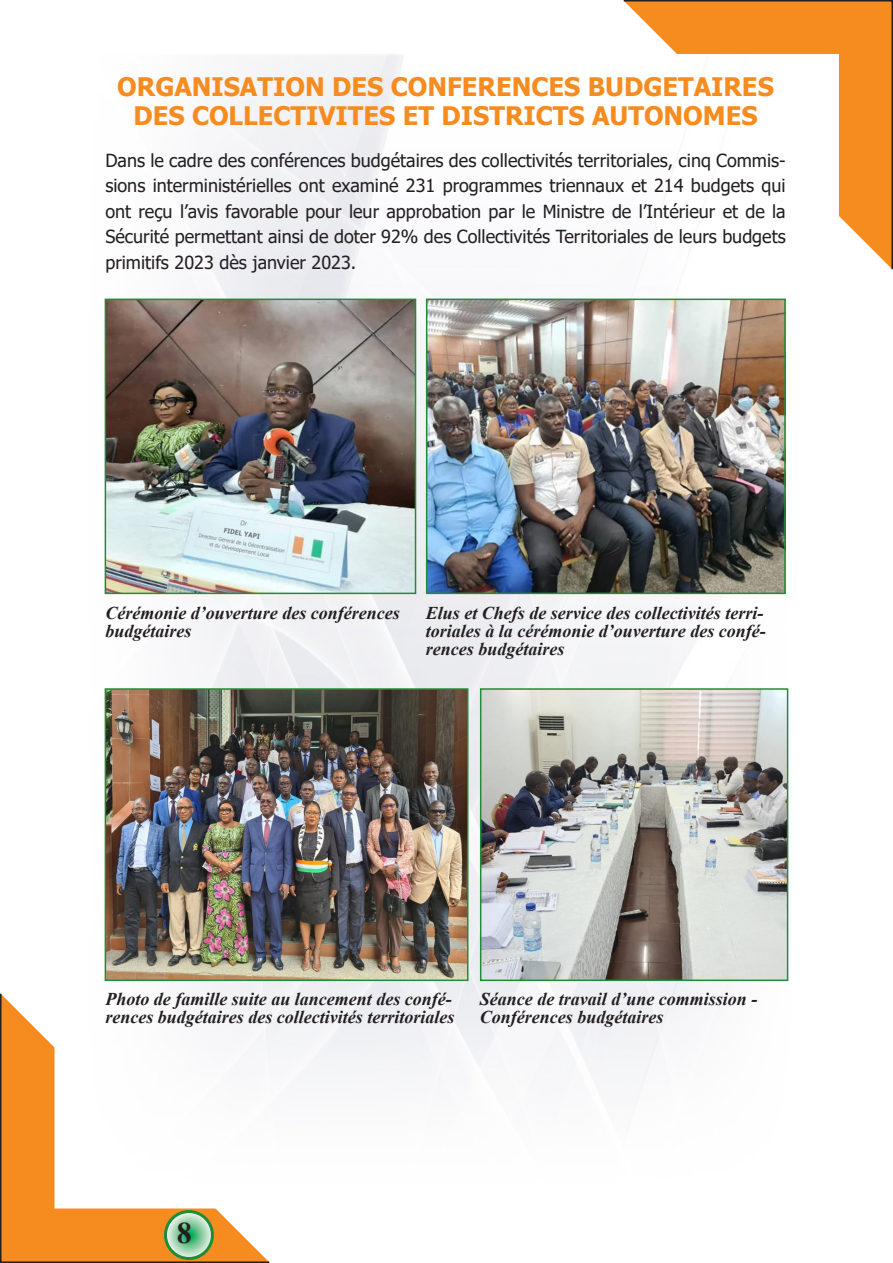
<style>
.page{position:relative;width:893px;height:1263px;background:#fff}
.page>*{position:absolute;margin:0;border:0;box-sizing:border-box;transform-origin:0 0}
.t1{font:700 30px "Times New Roman";color:#231f20}
.t2{font:700 25.5px/28.5px "Tahoma";color:#f68c1f;text-align:center}
.Style_de_paragraphe{font:18px/25.5px "Tahoma";color:#231f20;text-align:justify}
.t3{font:italic 700 18px/18px "Times New Roman";color:#231f20}
</style>
<div class="page">
<svg style="left:623px;top:0;width:270px;height:270px"></svg>
<svg style="left:0;top:993px;width:270px;height:270px"></svg>
<svg style="left:165px;top:1211px;width:47px;height:47px"></svg>
<div style="left:164px;top:1210px;width:50px;height:50px;border:3px solid #208c38;border-radius:50%"></div>
<img style="left:54px;top:54px;width:785px;height:1155px">
<img style="left:108px;top:302px;width:305px;height:289px">
<div style="left:105px;top:299px;width:311px;height:295px;border:2px solid #208c38"></div>
<img style="left:429px;top:302px;width:354px;height:289px">
<div style="left:426px;top:299px;width:360px;height:295px;border:2px solid #208c38"></div>
<img style="left:108px;top:691px;width:357px;height:287px">
<div style="left:105px;top:688px;width:363px;height:293px;border:2px solid #208c38"></div>
<img style="left:483px;top:691px;width:302px;height:287px">
<div style="left:480px;top:688px;width:308px;height:293px;border:2px solid #208c38"></div>
<p class="t2" style="left:117px;top:74px;width:658px">ORGANISATION DES CONFERENCES BUDGETAIRES<br>DES COLLECTIVITES ET DISTRICTS AUTONOMES</p>
<p class="Style_de_paragraphe" style="left:105px;top:148px;width:682px">Dans le cadre des conférences budgétaires des collectivités territoriales, cinq Commis&shy;sions interministérielles ont examiné 231 programmes triennaux et 214 budgets qui ont reçu l’avis favorable pour leur approbation par le Ministre de l’Intérieur et de la Sécurité permettant ainsi de doter 92% des Collectivités Territoriales de leurs budgets primitifs 2023 dès janvier 2023.</p>
<p class="t3" style="left:105px;top:604px;width:296px">Cérémonie d’ouverture des conférences budgétaires</p>
<p class="t3" style="left:426px;top:604px;width:341px">Elus et Chefs de service des collectivités terri&shy;toriales à la cérémonie d’ouverture des confé&shy;rences budgétaires</p>
<p class="t3" style="left:105px;top:989px;width:350px">Photo de famille suite au lancement des confé&shy;rences budgétaires des collectivités territoriales</p>
<p class="t3" style="left:480px;top:989px;width:279px">Séance de travail d’une commission -<br>Conférences budgétaires</p>
<h1 class="t1" style="left:177px;top:1211px;width:16px">8</h1>
</div>
